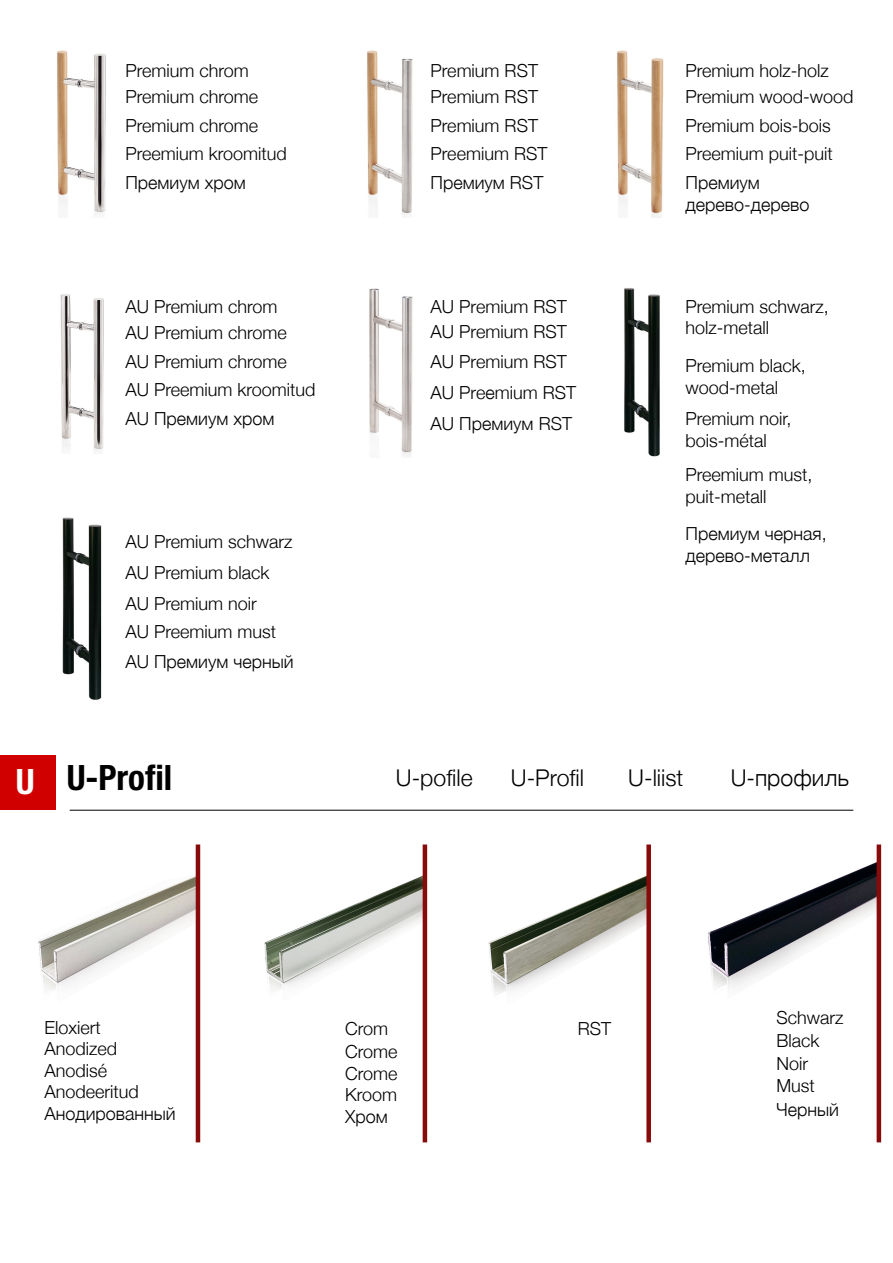
<style>
.page{position:relative;width:893px;height:1263px;background:#fff}
.page>*{position:absolute;margin:0;border:0;box-sizing:border-box;transform-origin:0 0}
.t1{font:700 condensed 34.95px "Helvetica Neue LT Std";color:#000}
.t2{font:300 23.1px "Helvetica Neue";color:#000}
.t3{font:300 18px/28.7px "Helvetica Neue";color:#000}
.s1{color:#fff}
</style>
<div class="page">
<img style="left:708px;top:844px;width:169px;height:199px">
<img style="left:57px;top:50px;width:49px;height:164px">
<img style="left:617px;top:50px;width:47px;height:168px">
<img style="left:367px;top:50px;width:46px;height:166px">
<img style="left:62px;top:517px;width:40px;height:183px">
<img style="left:624px;top:288px;width:36px;height:169px">
<img style="left:60px;top:294px;width:44px;height:157px">
<img style="left:369px;top:288px;width:44px;height:168px">
<img style="left:264px;top:844px;width:159px;height:203px">
<img style="left:488px;top:876px;width:158px;height:118px">
<img style="left:38px;top:844px;width:158px;height:201px">
<hr style="left:196px;top:844px;width:4px;height:298px;background:#870b0b">
<hr style="left:423px;top:844px;width:4px;height:298px;background:#870b0b">
<hr style="left:877px;top:844px;width:4px;height:298px;background:#870b0b">
<div style="left:646px;top:844px;width:5px;height:298px;background:#870b0b"></div>
<div style="left:0;top:756px;width:55px;height:54px;background:#d10000"></div>
<hr style="left:70px;top:810px;width:783px;height:1px;background:#000">
<p class="t3" style="left:125px;top:56px;width:134px;line-height:26.2px">Premium chrom<br>Premium chrome</p>
<p class="t3" style="left:125px;top:110px;width:163px">Premium chrome<br>Preemium kroomitud<br>Премиум хром</p>
<p class="t3" style="left:125px;top:292px;width:163px;line-height:26.2px">AU Premium chrom<br>AU Premium chrome</p>
<p class="t3" style="left:125px;top:346px;width:192px">AU Premium chrome<br>AU Preemium kroomitud<br>AU Премиум хром</p>
<p class="t3" style="left:125px;top:525px;width:169px;line-height:30.8px">AU Premium schwarz<br>AU Premium black<br>AU Premium noir</p>
<p class="t3" style="left:125px;top:615px;width:170px;line-height:30.6px">AU Preemium must<br>AU Премиум черный</p>
<p class="t3" style="left:431px;top:56px;width:109px;line-height:26.2px">Premium RST<br>Premium RST</p>
<p class="t3" style="left:431px;top:110px;width:118px">Premium RST<br>Preemium RST<br>Премиум RST</p>
<p class="t3" style="left:431px;top:292px;width:138px;line-height:25.5px">AU Premium RST<br>AU Premium RST</p>
<p class="t3" style="left:431px;top:345px;width:147px;line-height:30.8px">AU Premium RST<br>AU Preеmium RST<br>AU Премиум RST</p>
<p class="t3" style="left:685px;top:56px;width:170px;line-height:26.2px">Premium holz-holz<br>Premium wood-wood</p>
<p class="t3" style="left:685px;top:110px;width:149px;text-align:justify">Premium bois-bois Preemium puit-puit Премиум</p>
<p class="t3" style="left:685px;top:189px;width:125px">дерево-дерево</p>
<p class="t3" style="left:685px;top:294px;width:145px;line-height:21.6px">Premium schwarz, holz-metall</p>
<p class="t3" style="left:685px;top:353px;width:122px;line-height:21.6px">Premium black, wood-metal</p>
<p class="t3" style="left:685px;top:407px;width:108px;line-height:21.6px">Premium noir, bois-métal</p>
<p class="t3" style="left:685px;top:463px;width:129px;line-height:21.6px">Preemium must, puit-metall</p>
<p class="t3" style="left:685px;top:521px;width:143px;line-height:21.6px">Премиум черная, дерево-металл</p>
<h1 class="t1" style="left:16px;top:757px;width:158px"><span class="s1">U</span> U-Profil</h1>
<p class="t2" style="left:396px;top:759px;width:78px">U-pofile</p>
<p class="t2" style="left:511px;top:759px;width:75px">U-Profil</p>
<p class="t2" style="left:628px;top:759px;width:57px">U-liist</p>
<p class="t2" style="left:731px;top:759px;width:120px">U-профиль</p>
<p class="t3" style="left:44px;top:1015px;width:133px;line-height:21.5px">Eloxiert<br>Anodized<br>Аnodisé<br>Anodeeritud<br>Анодированный</p>
<p class="t3" style="left:345px;top:1013px;width:45px">Crom</p>
<p class="t3" style="left:345px;top:1036px;width:54px">Crome</p>
<p class="t3" style="left:345px;top:1083px;width:54px;line-height:21.5px">Kroom<br>Хром</p>
<p class="t3" style="left:345px;top:1057px;width:54px">Crome</p>
<p class="t3" style="left:578px;top:1013px;width:35px">RST</p>
<p class="t3" style="left:776px;top:1005px;width:69px;line-height:23.1px">Schwarz<br>Black<br>Noir<br>Must<br>Черный</p>
</div>
